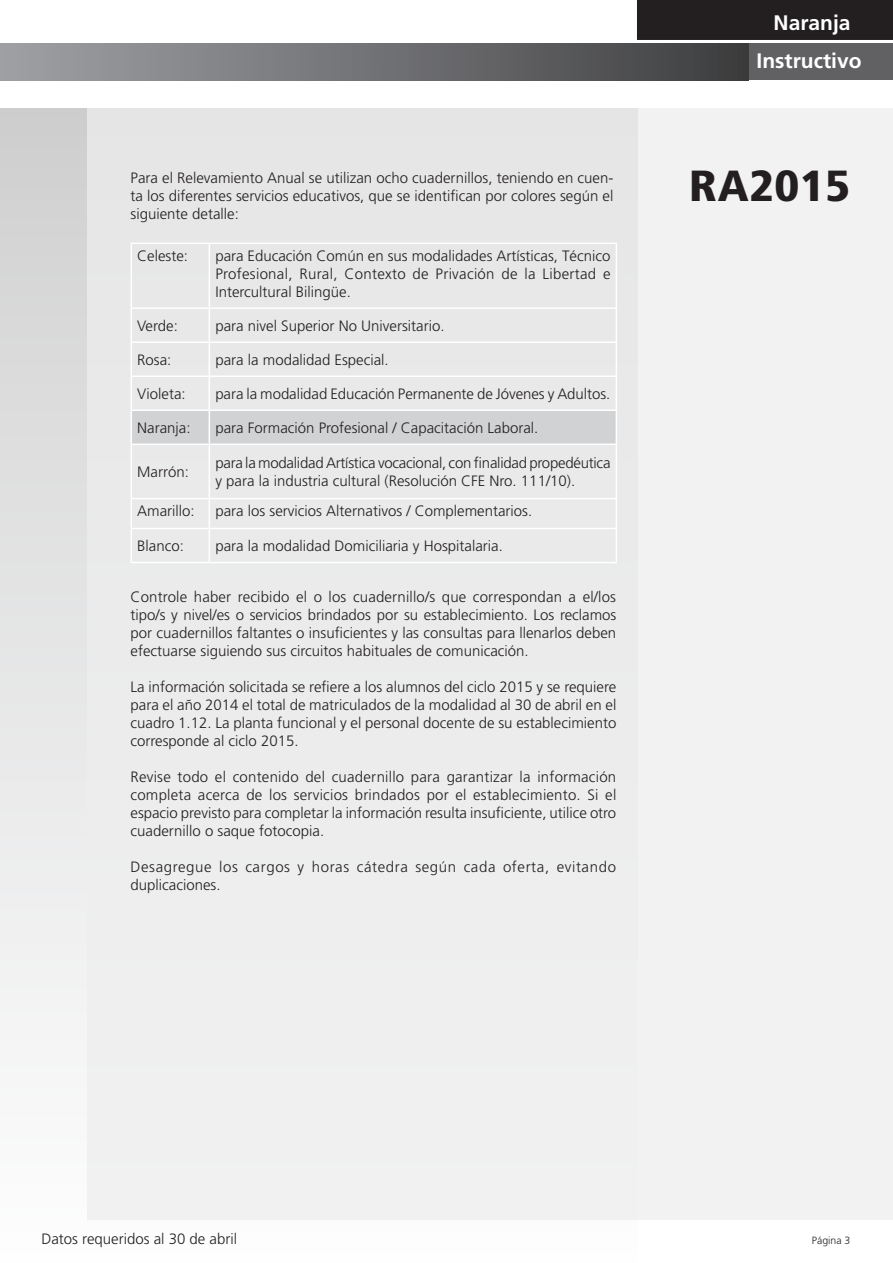
<style>
.page{position:relative;width:893px;height:1263px;background:#fff}
.page>*{position:absolute;margin:0;border:0;box-sizing:border-box;transform-origin:0 0}
.t1{font:900 condensed 43.5px "Frutiger";letter-spacing:.01em;color:#231f20;scale:1.1 1}
.t2{font:700 21px "Frutiger";color:#fff}
.t3{font:300 15px/18px "Frutiger";color:#231f20;text-align:justify}
.t4{font:300 15px/18px "Frutiger";letter-spacing:.04em;color:#231f20}
.t5{font:300 10.5px "Frutiger";color:#231f20}
</style>
<div class="page">
<svg style="left:0;top:108px;width:1px;height:935px"></svg>
<div style="left:1px;top:108px;width:637px;height:1155px;background:linear-gradient(to bottom,#d0d0d0,#fdfefe)"></div>
<div style="left:637px;top:0;width:256px;height:40px;background:#231f20"></div>
<div style="left:87px;top:108px;width:806px;height:1111px;background:#eeeeef"></div>
<div style="left:132px;top:411px;width:484px;height:32px;background:#d1d2d4"></div>
<hr style="left:131px;top:307px;width:78px;height:2px;background:#fff">
<hr style="left:209px;top:307px;width:408px;height:2px;background:#fff">
<hr style="left:131px;top:528px;width:78px;height:1px;background:#fff">
<hr style="left:209px;top:528px;width:408px;height:1px;background:#fff">
<hr style="left:131px;top:341px;width:78px;height:2px;background:#fff">
<hr style="left:131px;top:375px;width:78px;height:2px;background:#fff">
<hr style="left:209px;top:341px;width:408px;height:2px;background:#fff">
<hr style="left:209px;top:375px;width:408px;height:2px;background:#fff">
<hr style="left:131px;top:243px;width:78px;height:1px;background:#fff">
<hr style="left:131px;top:244px;width:1px;height:63px;background:#fff">
<hr style="left:209px;top:243px;width:408px;height:1px;background:#fff">
<hr style="left:209px;top:244px;width:1px;height:63px;background:#fff">
<hr style="left:616px;top:244px;width:1px;height:63px;background:#fff">
<hr style="left:131px;top:309px;width:1px;height:32px;background:#fff">
<hr style="left:209px;top:309px;width:1px;height:32px;background:#fff">
<hr style="left:616px;top:309px;width:1px;height:32px;background:#fff">
<hr style="left:131px;top:343px;width:1px;height:32px;background:#fff">
<hr style="left:209px;top:343px;width:1px;height:32px;background:#fff">
<hr style="left:616px;top:343px;width:1px;height:32px;background:#fff">
<hr style="left:131px;top:377px;width:1px;height:32px;background:#fff">
<hr style="left:209px;top:377px;width:1px;height:32px;background:#fff">
<hr style="left:616px;top:377px;width:1px;height:32px;background:#fff">
<svg style="left:131px;top:499px;width:1px;height:29px"></svg>
<svg style="left:209px;top:499px;width:1px;height:29px"></svg>
<svg style="left:616px;top:499px;width:1px;height:29px"></svg>
<hr style="left:131px;top:529px;width:1px;height:33px;background:#fff">
<hr style="left:209px;top:529px;width:1px;height:33px;background:#fff">
<hr style="left:616px;top:529px;width:1px;height:33px;background:#fff">
<hr style="left:131px;top:562px;width:78px;height:1px;background:#fff">
<hr style="left:209px;top:562px;width:408px;height:1px;background:#fff">
<hr style="left:131px;top:445px;width:1px;height:53px;background:#fff">
<hr style="left:131px;top:498px;width:78px;height:1px;background:#fff">
<hr style="left:209px;top:445px;width:1px;height:53px;background:#fff">
<hr style="left:616px;top:445px;width:1px;height:53px;background:#fff">
<hr style="left:209px;top:498px;width:408px;height:1px;background:#fff">
<hr style="left:131px;top:409px;width:78px;height:2px;background:#fff">
<hr style="left:131px;top:411px;width:1px;height:32px;background:#fff">
<hr style="left:131px;top:443px;width:78px;height:2px;background:#fff">
<hr style="left:209px;top:409px;width:408px;height:2px;background:#fff">
<hr style="left:209px;top:411px;width:1px;height:32px;background:#fff">
<hr style="left:616px;top:411px;width:1px;height:32px;background:#fff">
<hr style="left:209px;top:443px;width:408px;height:2px;background:#fff">
<div style="left:749px;top:44px;width:144px;height:36px;background:#616164"></div>
<div style="left:0;top:44px;width:749px;height:36px;background:linear-gradient(to right,#a0a2a6,#3f3f40)"></div>
<h2 class="t2" style="left:774px;top:11px;width:79px">Naranja</h2>
<p class="t3" style="left:131px;top:168px;width:484px">Para el Relevamiento Anual se utilizan ocho cuadernillos, teniendo en cuen&shy;ta los diferentes servicios educativos, que se identifican por colores según el siguiente detalle:</p>
<p class="t3" style="left:137px;top:247px;width:52px">Celeste:</p>
<p class="t3" style="left:215px;top:247px;width:397px">para Educación Común en sus modalidades Artísticas, Técnico Profesional, Rural, Contexto de Privación de la Libertad e Intercultural Bilingüe.</p>
<p class="t3" style="left:137px;top:317px;width:42px">Verde:</p>
<p class="t3" style="left:215px;top:317px;width:231px">para nivel Superior No Universitario.</p>
<p class="t3" style="left:137px;top:351px;width:36px">Rosa:</p>
<p class="t3" style="left:215px;top:351px;width:175px">para la modalidad Especial.</p>
<p class="t3" style="left:137px;top:385px;width:50px">Violeta:</p>
<p class="t3" style="left:215px;top:385px;width:396px">para la modalidad Educación Permanente de Jóvenes y Adultos.</p>
<p class="t3" style="left:137px;top:419px;width:55px">Naranja:</p>
<p class="t3" style="left:215px;top:419px;width:325px">para Formación Profesional / Capacitación Laboral.</p>
<p class="t3" style="left:137px;top:463px;width:53px">Marrón:</p>
<p class="t3" style="left:215px;top:454px;width:397px">para la modalidad Artística vocacional, con finalidad propedéutica y para la industria cultural (Resolución CFE Nro. 111/10).</p>
<p class="t3" style="left:137px;top:502px;width:59px">Amarillo:</p>
<p class="t3" style="left:215px;top:502px;width:318px">para los servicios Alternativos / Complementarios.</p>
<p class="t3" style="left:137px;top:537px;width:48px">Blanco:</p>
<p class="t3" style="left:215px;top:537px;width:289px">para la modalidad Domiciliaria y Hospitalaria.</p>
<p class="t3" style="left:131px;top:588px;width:487px">Controle haber recibido el o los cuadernillo/s que correspondan a el/los tipo/s y nivel/es o servicios brindados por su establecimiento. Los reclamos por cuadernillos faltantes o insuficientes y las consultas para llenarlos deben efectuarse siguiendo sus circuitos habituales de comunicación.</p>
<p class="t3" style="left:131px;top:678px;width:487px">La información solicitada se refiere a los alumnos del ciclo 2015 y se requiere para el año 2014 el total de matriculados de la modalidad al 30 de abril en el cuadro 1.12. La planta funcional y el personal docente de su establecimiento corresponde al ciclo 2015.</p>
<p class="t3" style="left:131px;top:768px;width:487px">Revise todo el contenido del cuadernillo para garantizar la información completa acerca de los servicios brindados por el establecimiento. Si el espacio previsto para completar la información resulta insuficiente, utilice otro cuadernillo o saque fotocopia.</p>
<p class="t4" style="left:131px;top:858px;width:487px">Desagregue los cargos y horas cátedra según cada oferta, evitando duplicaciones.</p>
<h2 class="t2" style="left:756px;top:49px;width:106px">Instructivo</h2>
<h1 class="t1" style="left:689px;top:160px;width:148px">RA2015</h1>
<p class="t3" style="left:41px;top:1230px;width:197px">Datos requeridos al 30 de abril</p>
<p class="t5" style="left:812px;top:1234px;width:40px">Página 3</p>
</div>
